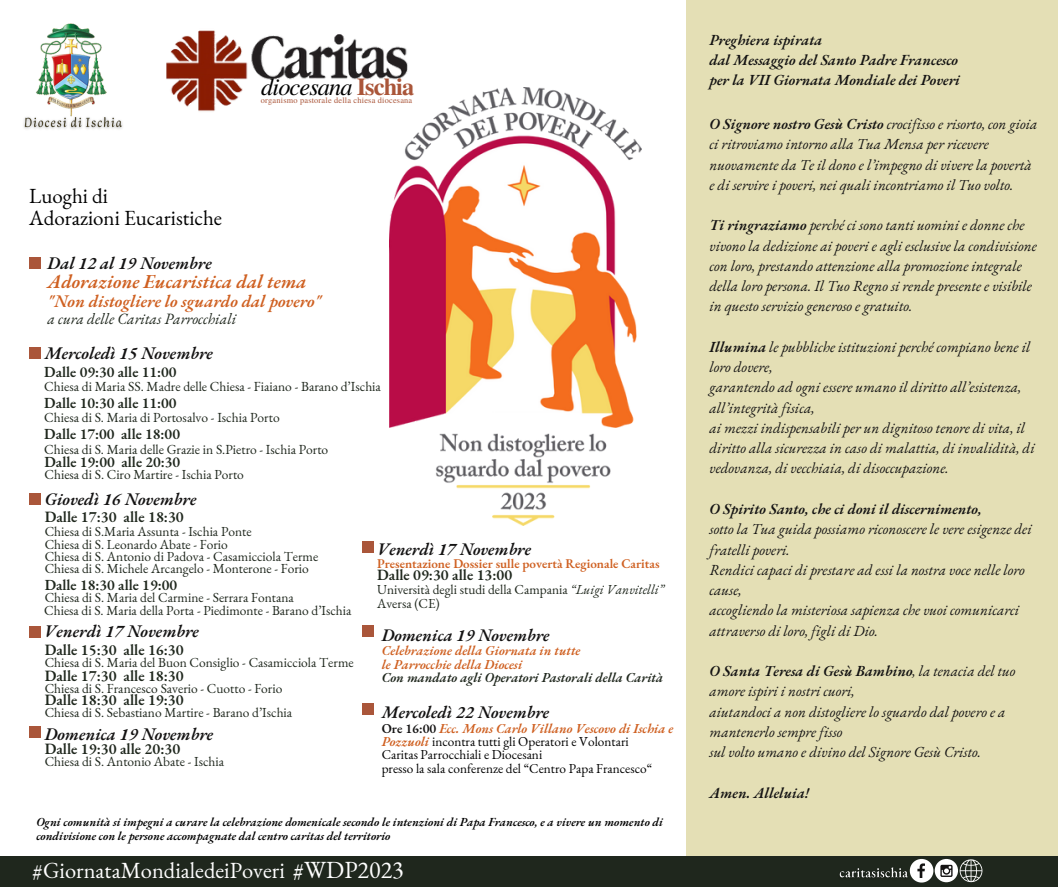
<style>
.page{position:relative;width:1058px;height:887px;background:#fff}
.page>*{position:absolute;margin:0;border:0;box-sizing:border-box;transform-origin:0 0}
.t1{font:italic 24.3px "Te X Gyre Termes";letter-spacing:-.04em;color:#000}
.t2{font:22.5px "EB Garamond";color:#fff}
.t3{font:21px "EB Garamond";color:#000}
.t4{font:italic 600 19.2px "EB Garamond";color:#cf6021}
.t5{font:italic 600 17.25px "EB Garamond";color:#141313}
.t6{font:italic 600 17.25px "EB Garamond";color:#cf6021}
.t7{font:600 15.3px "EB Garamond";color:#1f271d}
.t8{font:italic 15.3px "EB Garamond";color:#1f271d}
.t9{font:italic 15px/20.2px "EB Garamond";color:#141313}
.t10{font:italic 600 15px "EB Garamond";color:#141313}
.t11{font:600 15px "EB Garamond";color:#1f271d}
.t12{font:13.5px "EB Garamond";color:#1f271d}
.t13{font:italic 600 13.35px/13.4px "EB Garamond";color:#cf6021}
.t14{font:13.35px "EB Garamond";color:#000}
.t15{font:13.35px/13.4px "EB Garamond";color:#1f271d}
.t16{font:italic 600 13.35px "EB Garamond";color:#1f271d}
.t17{font:600 13.05px "EB Garamond";color:#cf6021}
.t18{font:italic 600 12px/14px "EB Garamond";color:#000}
.t19{font:8.25px "Te X Gyre Termes";letter-spacing:.025em;color:#aa563a}
.s1{font-weight:700;font-style:normal;color:#aa563a}
.s2{font-style:italic}
.s3{font-style:normal;color:#141313}
.s4{font-weight:400;font-style:normal;color:#000}
.s5{font-size:24px}
.s6{font-weight:600}
</style>
<div class="page">
<div style="left:686px;top:0;width:371px;height:860px;background:#e4dfb5"></div>
<div style="left:0;top:856px;width:1058px;height:30px;background:#1f271d"></div>
<svg style="left:959px;top:859px;width:23px;height:23px"></svg>
<svg style="left:912px;top:859px;width:21px;height:23px"></svg>
<svg style="left:934px;top:858px;width:24px;height:24px"></svg>
<svg style="left:940px;top:864px;width:12px;height:12px"></svg>
<img style="left:166px;top:30px;width:82px;height:82px">
<img style="left:251px;top:34px;width:157px;height:45px">
<div style="left:29px;top:257px;width:12px;height:11px;background:#aa563a"></div>
<div style="left:29px;top:493px;width:12px;height:11px;background:#aa563a"></div>
<div style="left:29px;top:726px;width:12px;height:12px;background:#aa563a"></div>
<div style="left:362px;top:625px;width:11px;height:12px;background:#aa563a"></div>
<div style="left:362px;top:541px;width:11px;height:11px;background:#aa563a"></div>
<img style="left:36px;top:23px;width:71px;height:88px">
<img style="left:23px;top:111px;width:100px;height:18px">
<img style="left:389px;top:88px;width:252px;height:437px">
<img style="left:839px;top:864px;width:73px;height:14px">
<div style="left:29px;top:626px;width:11px;height:11px;background:#aa563a"></div>
<div style="left:362px;top:703px;width:11px;height:11px;background:#aa563a"></div>
<div style="left:29px;top:347px;width:12px;height:11px;background:#aa563a"></div>
<p class="t3" style="left:29px;top:182px;width:80px">Luoghi di</p>
<p class="t3" style="left:29px;top:203px;width:194px">Adorazioni Eucaristiche</p>
<p class="t1" style="left:261px;top:69px;width:154px">diocesana <span class="s1">Ischia</span></p>
<p class="t19" style="left:261px;top:94px;width:153px">organismo pastorale della chiesa diocesana</p>
<p class="t5" style="left:48px;top:251px;width:166px">Dal 12 al 19 Novembre</p>
<p class="t4" style="left:48px;top:268px;width:260px">Adorazione Eucaristica dal tema</p>
<p class="t6" style="left:48px;top:289px;width:275px">"Non distogliere lo sguardo dal povero"</p>
<p class="t8" style="left:48px;top:309px;width:190px">a cura delle Caritas Parrocchiali</p>
<p class="t5" style="left:45px;top:341px;width:170px">Mercoledì 15 Novembre</p>
<p class="t11" style="left:44px;top:361px;width:134px">Dalle 09:30 alle 11:00</p>
<p class="t12" style="left:44px;top:377px;width:338px">Chiesa di Maria SS. Madre delle Chiesa - Fiaiano - Barano d’Ischia</p>
<p class="t11" style="left:44px;top:393px;width:134px">Dalle 10:30 alle 11:00</p>
<p class="t12" style="left:44px;top:409px;width:237px">Chiesa di S. Maria di Portosalvo - Ischia Porto</p>
<p class="t11" style="left:44px;top:424px;width:137px">Dalle 17:00 alle 18:00</p>
<p class="t12" style="left:44px;top:440px;width:285px">Chiesa di S. Maria delle Grazie in S.Pietro - Ischia Porto</p>
<p class="t11" style="left:45px;top:452px;width:137px">Dalle 19:00 alle 20:30</p>
<p class="t12" style="left:45px;top:466px;width:201px">Chiesa di S. Ciro Martire - Ischia Porto</p>
<p class="t5" style="left:45px;top:487px;width:153px">Giovedì 16 Novembre</p>
<p class="t7" style="left:45px;top:507px;width:141px">Dalle 17:30 alle 18:30</p>
<p class="t12" style="left:45px;top:522px;width:208px">Chiesa di S.Maria Assunta - Ischia Ponte</p>
<p class="t12" style="left:45px;top:535px;width:185px">Chiesa di S. Leonardo Abate - Forio</p>
<p class="t12" style="left:45px;top:547px;width:275px">Chiesa di S. Antonio di Padova - Casamicciola Terme</p>
<p class="t12" style="left:45px;top:560px;width:265px">Chiesa di S. Michele Arcangelo - Monterone - Forio</p>
<p class="t11" style="left:45px;top:574px;width:134px">Dalle 18:30 alle 19:00</p>
<p class="t12" style="left:45px;top:588px;width:251px">Chiesa di S. Maria del Carmine - Serrara Fontana</p>
<p class="t12" style="left:44px;top:601px;width:309px">Chiesa di S. Maria della Porta - Piedimonte - Barano d’Ischia</p>
<p class="t5" style="left:377px;top:537px;width:155px">Venerdì 17 Novembre</p>
<p class="t17" style="left:377px;top:554px;width:284px">Presentazione Dossier sulle povertà Regionale Caritas</p>
<p class="t7" style="left:377px;top:564px;width:137px">Dalle 09:30 alle 13:00</p>
<p class="t15" style="left:377px;top:582px;width:288px">Università degli studi della Campania <span class="s2">“Luigi Vanvitelli”<br></span>Aversa (CE)</p>
<p class="t5" style="left:44px;top:620px;width:156px">Venerdì 17 Novembre</p>
<p class="t5" style="left:382px;top:623px;width:169px">Domenica 19 Novembre</p>
<p class="t13" style="left:382px;top:644px;width:200px">Celebrazione della Giornata in tutte</p>
<p class="t13" style="left:382px;top:657px;width:142px">le Parrocchie della Diocesi</p>
<p class="t16" style="left:382px;top:668px;width:283px">Con mandato agli Operatori Pastorali della Carità</p>
<p class="t7" style="left:45px;top:639px;width:140px">Dalle 15:30 alle 16:30</p>
<p class="t12" style="left:45px;top:653px;width:310px">Chiesa di S. Maria del Buon Consiglio - Casamicciola Terme</p>
<p class="t7" style="left:45px;top:665px;width:140px">Dalle 17:30 alle 18:30</p>
<p class="t12" style="left:45px;top:679px;width:239px">Chiesa di S. Francesco Saverio - Cuotto - Forio</p>
<p class="t7" style="left:45px;top:689px;width:140px">Dalle 18:30 alle 19:30</p>
<p class="t12" style="left:45px;top:703px;width:249px">Chiesa di S. Sebastiano Martire - Barano d’Ischia</p>
<p class="t5" style="left:382px;top:701px;width:169px">Mercoledì 22 Novembre</p>
<p class="t13" style="left:382px;top:721px;width:293px"><span class="s3">Ore 16:00</span> Ecc. Mons Carlo Villano Vescovo di Ischia e<br>Pozzuoli <span class="s4">incontra tutti gli Operatori e Volontari</span></p>
<p class="t14" style="left:382px;top:746px;width:162px">Caritas Parrocchiali e Diocesani</p>
<p class="t14" style="left:382px;top:759px;width:272px">presso la sala conferenze del “Centro Papa Francesco“</p>
<p class="t5" style="left:45px;top:722px;width:170px">Domenica 19 Novembre</p>
<p class="t7" style="left:45px;top:738px;width:137px">Dalle 19:30 alle 20:30</p>
<p class="t12" style="left:45px;top:752px;width:181px">Chiesa di S. Antonio Abate - Ischia</p>
<p class="t18" style="left:36px;top:814px;width:628px">Ogni comunità si impegni a curare la celebrazione domenicale secondo le intenzioni di Papa Francesco, e a vivere un momento di condivisione con le persone accompagnate dal centro caritas del territorio</p>
<p class="t2" style="left:33px;top:855px;width:372px">#GiornataMondialedeiPoveri <span class="s5">#WDP2023</span></p>
<p class="t10" style="left:709px;top:29px;width:114px">Preghiera ispirata</p>
<p class="t10" style="left:709px;top:50px;width:250px">dal Messaggio del Santo Padre Francesco</p>
<p class="t10" style="left:709px;top:70px;width:252px">per la VII Giornata Mondiale dei Poveri</p>
<p class="t9" style="left:709px;top:113px;width:329px"><span class="s6">O Signore nostro Gesù Cristo</span> crocifisso e risorto, con gioia ci ritroviamo intorno alla Tua Mensa per ricevere nuovamente da Te il dono e l’impegno di vivere la povertà</p>
<p class="t9" style="left:709px;top:174px;width:305px">e di servire i poveri, nei quali incontriamo il Tuo volto.</p>
<p class="t9" style="left:709px;top:215px;width:329px"><span class="s6">Ti ringraziamo</span> perché ci sono tanti uomini e donne che vivono la dedizione ai poveri e agli esclusive la condivisione con loro, prestando attenzione alla promozione integrale della loro persona. Il Tuo Regno si rende presente e visibile in questo servizio generoso e gratuito.</p>
<p class="t9" style="left:709px;top:336px;width:322px"><span class="s6">Illumina</span> le pubbliche istituzioni perché compiano bene il loro dovere,</p>
<p class="t9" style="left:709px;top:377px;width:313px">garantendo ad ogni essere umano il diritto all’esistenza, all’integrità fisica,</p>
<p class="t9" style="left:709px;top:417px;width:327px">ai mezzi indispensabili per un dignitoso tenore di vita, il diritto alla sicurezza in caso di malattia, di invalidità, di vedovanza, di vecchiaia, di disoccupazione.</p>
<p class="t10" style="left:709px;top:499px;width:274px">O Spirito Santo, che ci doni il discernimento,</p>
<p class="t9" style="left:709px;top:518px;width:324px">sotto la Tua guida possiamo riconoscere le vere esigenze dei fratelli poveri.</p>
<p class="t9" style="left:709px;top:559px;width:317px">Rendici capaci di prestare ad essi la nostra voce nelle loro cause,</p>
<p class="t9" style="left:709px;top:599px;width:311px">accogliendo la misteriosa sapienza che vuoi comunicarci attraverso di loro, figli di Dio.</p>
<p class="t9" style="left:709px;top:660px;width:307px"><span class="s6">O Santa Teresa di Gesù Bambino</span>, la tenacia del tuo amore ispiri i nostri cuori,</p>
<p class="t9" style="left:709px;top:701px;width:297px">aiutandoci a non distogliere lo sguardo dal povero e a mantenerlo sempre fisso</p>
<p class="t9" style="left:709px;top:741px;width:273px">sul volto umano e divino del Signore Gesù Cristo.</p>
<p class="t10" style="left:709px;top:782px;width:101px">Amen. Alleluia!</p>
</div>
